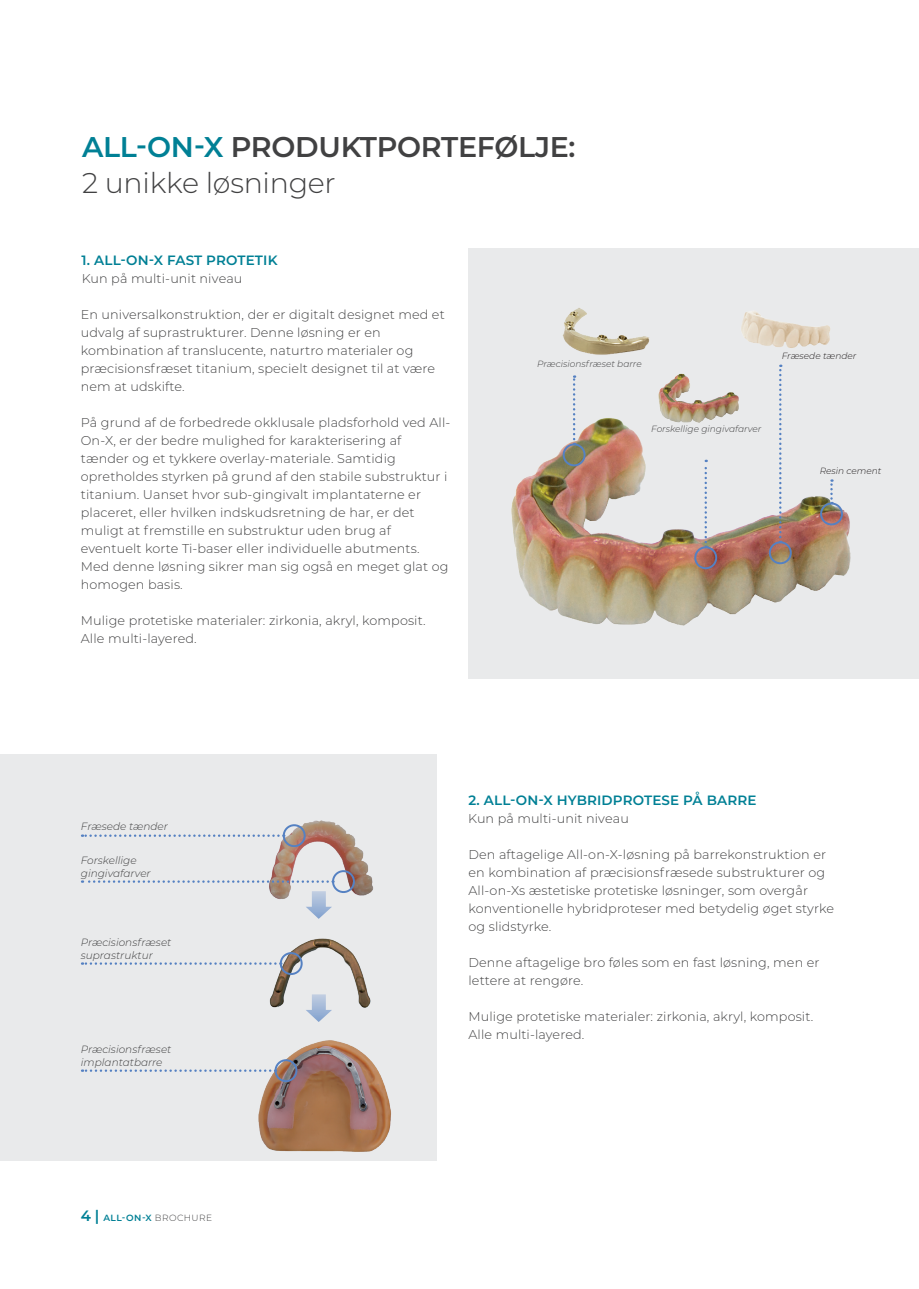
<style>
.page{position:relative;width:919px;height:1289px;background:#fff}
.page>*{position:absolute;margin:0;border:0;box-sizing:border-box;transform-origin:0 0}
.Header_16_pt{font:600 28.5px/36px "Montserrat";letter-spacing:-.01em;color:#414142}
.Heading_9_pt{font:600 13.5px "Montserrat";letter-spacing:.01em;color:#008095}
.Body{font:300 12.75px/18px "Montserrat";letter-spacing:.01em;color:#414142}
.t1{font:italic 300 10.5px/12.6px "Montserrat";color:#414142}
.t2{font:italic 300 9px "Montserrat";color:#414142}
.t3{font:italic 300 9px "Montserrat";color:#231f20}
.t4{font:600 9px "Montserrat";color:#008095}
.s1{color:#008095}
.s2{font-weight:300}
.s3{font-size:15px}
.s4{font-weight:300;color:#414142}
</style>
<div class="page">
<div style="left:468px;top:248px;width:450px;height:431px;background:#e9eaeb"></div>
<img style="left:511px;top:404px;width:340px;height:222px">
<div style="left:0;top:753px;width:436px;height:407px;background:#e9eaeb"></div>
<img style="left:562px;top:308px;width:88px;height:47px">
<img style="left:741px;top:312px;width:89px;height:36px">
<svg style="left:779px;top:364px;width:2px;height:177px"></svg>
<div style="left:768px;top:541px;width:23px;height:23px;border:2px solid #5581c2;border-radius:50%"></div>
<svg style="left:830px;top:479px;width:2px;height:23px"></svg>
<div style="left:820px;top:502px;width:22px;height:23px;border:2px solid #5581c2;border-radius:50%"></div>
<svg style="left:704px;top:459px;width:3px;height:87px"></svg>
<div style="left:694px;top:546px;width:23px;height:23px;border:2px solid #5581c2;border-radius:50%"></div>
<svg style="left:573px;top:375px;width:2px;height:68px"></svg>
<div style="left:562px;top:443px;width:23px;height:23px;border:2px solid #5581c2;border-radius:50%"></div>
<img style="left:647px;top:373px;width:98px;height:54px">
<img style="left:260px;top:938px;width:111px;height:70px">
<img style="left:262px;top:820px;width:111px;height:79px">
<svg style="left:305px;top:891px;width:27px;height:27px"></svg>
<img style="left:253px;top:1040px;width:142px;height:121px">
<svg style="left:305px;top:994px;width:27px;height:28px"></svg>
<svg style="left:82px;top:834px;width:201px;height:2px"></svg>
<div style="left:283px;top:824px;width:22px;height:23px;border:2px solid #5581c2;border-radius:50%"></div>
<svg style="left:82px;top:880px;width:250px;height:2px"></svg>
<div style="left:332px;top:870px;width:23px;height:23px;border:2px solid #5581c2;border-radius:50%"></div>
<svg style="left:82px;top:962px;width:198px;height:2px"></svg>
<div style="left:280px;top:952px;width:22px;height:23px;border:2px solid #5581c2;border-radius:50%"></div>
<svg style="left:82px;top:1069px;width:192px;height:2px"></svg>
<div style="left:274px;top:1059px;width:23px;height:23px;border:2px solid #5581c2;border-radius:50%"></div>
<p class="Header_16_pt" style="left:82px;top:127px;width:495px"><span class="s1">ALL-ON-X</span> PRODUKTPORTEFØLJE:<br><span class="s2">2 unikke løsninger</span></p>
<p class="Heading_9_pt" style="left:82px;top:250px;width:197px">1. ALL-ON-X FAST PROTETIK</p>
<p class="Body" style="left:82px;top:269px;width:162px">Kun på multi-unit niveau</p>
<p class="Body" style="left:81px;top:305px;width:365px">En universalkonstruktion, der er digitalt designet med et udvalg af suprastrukturer. Denne løsning er en</p>
<p class="Body" style="left:81px;top:341px;width:356px">kombination af translucente, naturtro materialer og præcisionsfræset titanium, specielt designet til at være nem at udskifte.</p>
<p class="Body" style="left:81px;top:413px;width:371px">På grund af de forbedrede okklusale pladsforhold ved All-<br>On-X, er der bedre mulighed for karakterisering af tænder og et tykkere overlay-materiale. Samtidig</p>
<p class="Body" style="left:81px;top:467px;width:368px">opretholdes styrken på grund af den stabile substruktur i titanium. Uanset hvor sub-gingivalt implantaterne er placeret, eller hvilken indskudsretning de har, er det muligt at fremstille en substruktur uden brug af</p>
<p class="Body" style="left:81px;top:539px;width:369px">eventuelt korte Ti-baser eller individuelle abutments.<br>Med denne løsning sikrer man sig også en meget glat og homogen basis.</p>
<p class="Body" style="left:81px;top:611px;width:346px">Mulige protetiske materialer: zirkonia, akryl, komposit.<br>Alle multi-layered.</p>
<p class="t2" style="left:537px;top:357px;width:106px">Præcisionsfræset barre</p>
<p class="t3" style="left:781px;top:350px;width:76px">Fræsede tænder</p>
<p class="t2" style="left:651px;top:423px;width:112px">Forskellige gingivafarver</p>
<p class="t3" style="left:819px;top:464px;width:63px">Resin cement</p>
<p class="t1" style="left:81px;top:819px;width:89px">Fræsede tænder</p>
<p class="t1" style="left:81px;top:854px;width:71px">Forskellige gingivafarver</p>
<p class="t1" style="left:81px;top:936px;width:92px">Præcisionsfræset suprastruktur</p>
<p class="t1" style="left:81px;top:1042px;width:92px">Præcisionsfræset implantatbarre</p>
<p class="t4" style="left:81px;top:1211px;width:133px"><span class="s3">4 |</span> ALL-ON-X <span class="s4">BROCHURE</span></p>
<p class="Heading_9_pt" style="left:468px;top:790px;width:289px">2. ALL-ON-X HYBRIDPROTESE PÅ BARRE</p>
<p class="Body" style="left:468px;top:809px;width:162px">Kun på multi-unit niveau</p>
<p class="Body" style="left:468px;top:845px;width:367px">Den aftagelige All-on-X-løsning på barrekonstruktion er en kombination af præcisionsfræsede substrukturer og All-on-Xs æstetiske protetiske løsninger, som overgår konventionelle hybridproteser med betydelig øget styrke og slidstyrke.</p>
<p class="Body" style="left:468px;top:953px;width:352px">Denne aftagelige bro føles som en fast løsning, men er</p>
<p class="Body" style="left:468px;top:971px;width:116px">lettere at rengøre.</p>
<p class="Body" style="left:468px;top:1007px;width:346px">Mulige protetiske materialer: zirkonia, akryl, komposit.<br>Alle multi-layered.</p>
</div>
